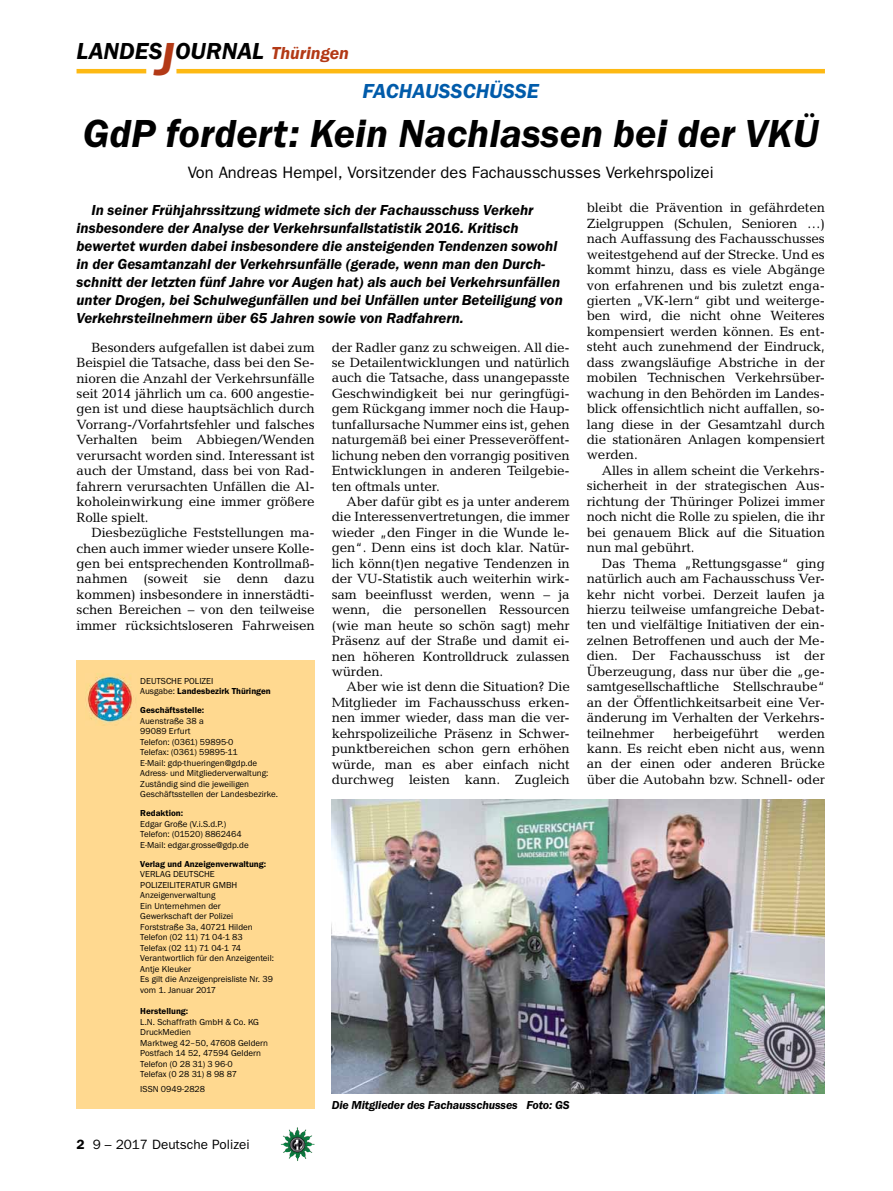
<style>
.page{position:relative;width:893px;height:1191px;background:#fff}
.page>*{position:absolute;margin:0;border:0;box-sizing:border-box;transform-origin:0 0}
.t1{font:italic 600 40.5px "Franklin Gothic Itc T";color:#000}
.t2{font:italic 600 24px "Franklin Gothic Itc T";color:#000}
.t3{font:italic 600 21px "Franklin Gothic Itc T";letter-spacing:.005em;color:#005baa}
.t4{font:16.5px "Franklin Gothic";color:#000}
.t5{font:italic 600 15px/18px "Franklin Gothic Itc T";color:#000}
.t6{font:13.5px/15.5px "Candida";letter-spacing:-.01em;color:#000;text-align:justify}
.t7{font:13.5px "Franklin Gothic";color:#000}
.t8{font:italic 600 12px "Franklin Gothic Itc T";letter-spacing:-.01em;color:#000}
.t9{font:9px/10.5px "Franklin Gothic Itc T";color:#000}
.t10{font:600 9px "Franklin Gothic Itc T";color:#000}
.s1{font-size:48px;color:#b33916}
.s2{font-size:18px;color:#b33916}
.s3{font-weight:600}
</style>
<div class="page">
<hr style="left:77px;top:69px;width:69px;height:4px;background:#fdb913">
<hr style="left:176px;top:69px;width:649px;height:4px;background:#fdb913">
<img style="left:281px;top:1128px;width:16px;height:24px">
<div style="left:77px;top:661px;width:238px;height:448px;background:#ffd990"></div>
<img style="left:86px;top:673px;width:48px;height:51px">
<img style="left:332px;top:800px;width:493px;height:293px">
<h2 class="t2" style="left:77px;top:37px;width:274px">LANDES<span class="s1">J</span>OURNAL <span class="s2">Thüringen</span></h2>
<h3 class="t3" style="left:363px;top:79px;width:50px">Fachauss</h3>
<h3 class="t3" style="left:463px;top:79px;width:27px">chüsse</h3>
<h1 class="t1" style="left:83px;top:110px;width:737px">GdP fordert: Kein Nachlassen bei der VKÜ</h1>
<p class="t4" style="left:188px;top:163px;width:528px">Von Andreas Hempel, Vorsitzender des Fachausschusses Verkehrspolizei</p>
<p class="t5" style="left:77px;top:201px;width:488px;text-indent:15px">In seiner Frühjahrssitzung widmete sich der Fachausschuss Verkehr insbesondere der Analyse der Verkehrsunfallstatistik 2016. Kritisch bewertet wurden dabei insbesondere die ansteigenden Tendenzen sowohl in der Gesamtanzahl der Verkehrsunfälle (gerade, wenn man den Durch&shy;schnitt der letzten fünf Jahre vor Augen hat) als auch bei Verkehrsunfällen unter Drogen, bei Schulwegunfällen und bei Unfällen unter Beteiligung von Verkehrsteilnehmern über 65 Jahren sowie von Radfahrern.</p>
<p class="t6" style="left:587px;top:200px;width:240px">bleibt die Prävention in gefährdeten Zielgruppen (Schulen, Senioren …) nach Auffassung des Fachausschusses weitestgehend auf der Strecke. Und es kommt hinzu, dass es viele Abgänge von erfahrenen und bis zuletzt enga&shy;gierten „VK-lern“ gibt und weiterge&shy;ben wird, die nicht ohne Weiteres kompensiert werden können. Es ent&shy;steht auch zunehmend der Eindruck, dass zwangsläufige Abstriche in der mobilen Technischen Verkehrsüber&shy;wachung in den Behörden im Landes&shy;blick offensichtlich nicht auffallen, so&shy;lang diese in der Gesamtzahl durch die stationären Anlagen kompensiert werden.</p>
<p class="t6" style="left:587px;top:462px;width:240px;text-indent:15px">Alles in allem scheint die Verkehrs&shy;sicherheit in der strategischen Aus&shy;richtung der Thüringer Polizei immer noch nicht die Rolle zu spielen, die ihr bei genauem Blick auf die Situation nun mal gebührt.</p>
<p class="t6" style="left:587px;top:555px;width:240px;text-indent:15px">Das Thema „Rettungsgasse“ ging natürlich auch am Fachausschuss Ver&shy;kehr nicht vorbei. Derzeit laufen ja hierzu teilweise umfangreiche Debat&shy;ten und vielfältige Initiativen der ein&shy;zelnen Betroffenen und auch der Me&shy;dien. Der Fachausschuss ist der Überzeugung, dass nur über die „ge&shy;samtgesellschaftliche Stellschraube“ an der Öffentlichkeitsarbeit eine Ver&shy;änderung im Verhalten der Verkehrs&shy;teilnehmer</p>
<p class="t6" style="left:332px;top:339px;width:240px">der Radler ganz zu schweigen. All die&shy;se Detailentwicklungen und natürlich auch die Tatsache, dass unangepasste Geschwindigkeit bei nur geringfügi&shy;gem Rückgang immer noch die Haup&shy;tunfallursache Nummer eins ist, gehen naturgemäß bei einer Presseveröffent&shy;lichung neben den vorrangig positiven Entwicklungen in anderen Teilgebie&shy;ten oftmals unter.</p>
<p class="t6" style="left:332px;top:494px;width:240px;text-indent:15px">Aber dafür gibt es ja unter anderem die Interessenvertretungen, die immer wieder „den Finger in die Wunde le&shy;gen“. Denn eins ist doch klar. Natür&shy;lich könn(t)en negative Tendenzen in der VU-Statistik auch weiterhin wirk&shy;sam beeinflusst werden, wenn – ja wenn, die personellen Ressourcen (wie man heute so schön sagt) mehr Präsenz auf der Straße und damit ei&shy;nen höheren Kontrolldruck zulassen würden.</p>
<p class="t6" style="left:332px;top:679px;width:240px;text-indent:15px">Aber wie ist denn die Situation? Die Mitglieder im Fachausschuss erken&shy;nen immer wieder, dass man die ver&shy;kehrspolizeiliche Präsenz in Schwer&shy;punktbereichen schon gern erhöhen würde, man es aber einfach nicht durchweg leisten kann. Zugleich</p>
<p class="t6" style="left:77px;top:339px;width:240px;text-indent:15px">Besonders aufgefallen ist dabei zum Beispiel die Tatsache, dass bei den Se&shy;nioren die Anzahl der Verkehrsunfälle seit 2014 jährlich um ca. 600 angestie&shy;gen ist und diese hauptsächlich durch Vorrang-/Vorfahrtsfehler und falsches Verhalten beim Abbiegen/Wenden verursacht worden sind. Interessant ist auch der Umstand, dass bei von Rad&shy;fahrern verursachten Unfällen die Al&shy;koholeinwirkung eine immer größere Rolle spielt.</p>
<p class="t6" style="left:77px;top:525px;width:240px;text-indent:15px">Diesbezügliche Feststellungen ma&shy;chen auch immer wieder unsere Kolle&shy;gen bei entsprechenden Kontrollmaß&shy;nahmen (soweit sie denn dazu kommen) insbesondere in innerstädti&shy;schen Bereichen – von den teilweise immer rücksichtsloseren Fahrweisen</p>
<p class="t9" style="left:140px;top:675px;width:132px">DEUTSCHE POLIZEI<br>Ausgabe: <span class="s3">Landesbezirk Thüringen</span></p>
<p class="t10" style="left:140px;top:705px;width:65px">Geschäftsstelle:</p>
<p class="t9" style="left:140px;top:715px;width:139px">Auenstraße 38 a<br>99089 Erfurt<br>Telefon: (0361) 59895-0<br>Telefax: (0361) 59895-11<br>E-Mail: gdp-thueringen@gdp.de<br>Adress- und Mitgliederverwaltung:<br>Zuständig sind die jeweiligen<br>Geschäftsstellen der Landesbezirke.</p>
<p class="t10" style="left:140px;top:808px;width:44px">Redaktion:</p>
<p class="t9" style="left:140px;top:818px;width:110px">Edgar Große (V.i.S.d.P.)<br>Telefon: (01520) 8862464<br>E-Mail: edgar.grosse@gdp.de</p>
<p class="t10" style="left:140px;top:858px;width:127px">Verlag und Anzeigenverwaltung:</p>
<p class="t9" style="left:140px;top:869px;width:135px">VERLAG DEUTSCHE<br>POLIZEILITERATUR GMBH<br>Anzeigenverwaltung<br>Ein Unternehmen der<br>Gewerkschaft der Polizei<br>Forststraße 3a, 40721 Hilden<br>Telefon (02 11) 71 04-1 83<br>Telefax (02 11) 71 04-1 74<br>Verantwortlich für den Anzeigenteil:<br>Antje Kleuker<br>Es gilt die Anzeigenpreisliste Nr. 39 vom 1. Januar 2017</p>
<p class="t10" style="left:140px;top:1005px;width:50px">Herstellung:</p>
<p class="t9" style="left:140px;top:1016px;width:129px">L.N. Schaffrath GmbH &amp; Co. KG<br>DruckMedien<br>Marktweg 42–50, 47608 Geldern<br>Postfach 14 52, 47594 Geldern<br>Telefon (0 28 31) 3 96-0<br>Telefax (0 28 31) 8 98 87</p>
<p class="t9" style="left:140px;top:1083px;width:66px">ISSN 0949-2828</p>
<p class="t6" style="left:587px;top:725px;width:240px;text-indent:191px">werden kann. Es reicht eben nicht aus, wenn an der einen oder anderen Brücke über die Autobahn bzw. Schnell- oder</p>
<p class="t6" style="left:673px;top:725px;width:87px">herbeigeführt</p>
<p class="t7" style="left:77px;top:1136px;width:175px"><span class="s3">2</span> 9 – 2017 Deutsche Polizei</p>
<p class="t8" style="left:332px;top:1098px;width:240px">Die Mitglieder des Fachausschusses Foto: GS</p>
</div>
